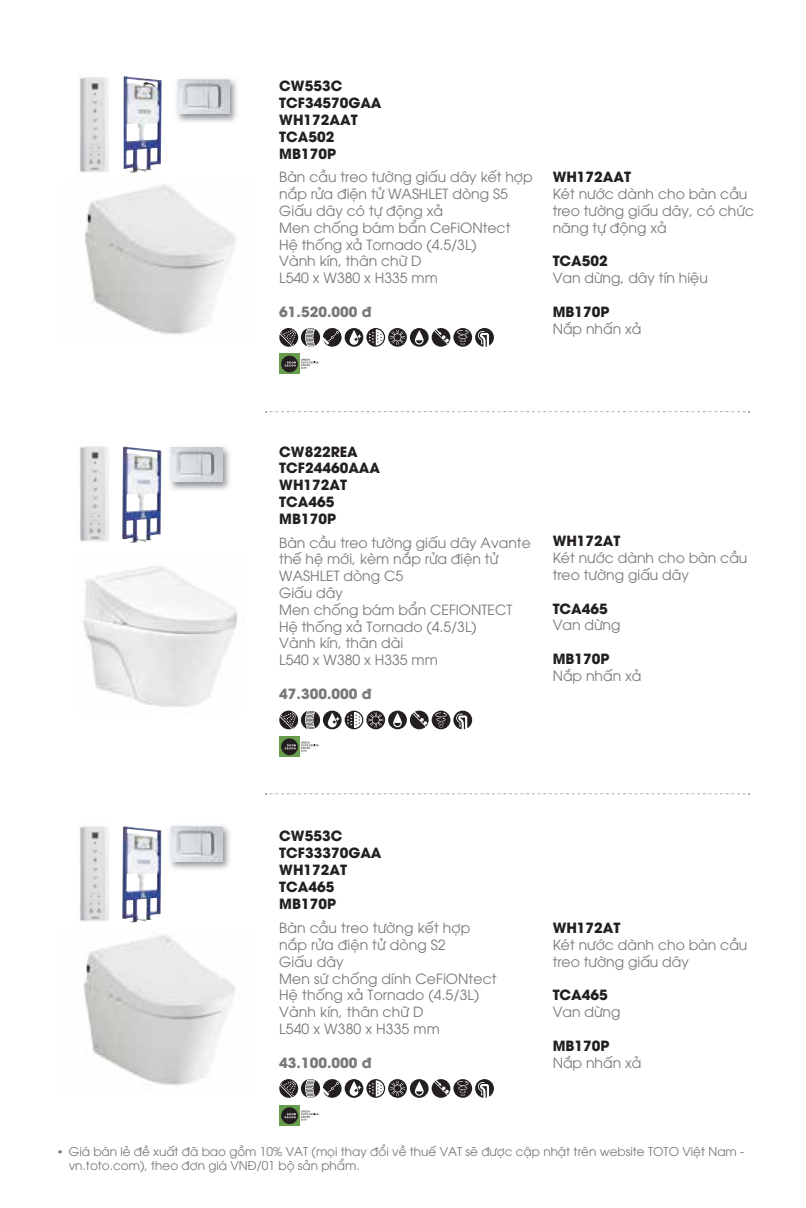
<style>
.page{position:relative;width:806px;height:1208px;background:#fff}
.page>*{position:absolute;margin:0;border:0;box-sizing:border-box;transform-origin:0 0}
.t1{font:14px/16.8px "UTM Avo";color:#77787b}
.t2{font:700 14px/16.8px "UTM Avo";color:#231f20}
.t3{font:700 14px "UTM Avo";color:#77787b}
.t4{font:12px/14px "UTM Avo";color:#77787b}
.s1{font-weight:700;color:#231f20}
.s2{font-family:"Arial";font-weight:700}
</style>
<div class="page">
<img style="left:80px;top:446px;width:29px;height:96px">
<img style="left:80px;top:826px;width:29px;height:96px">
<svg style="left:279px;top:354px;width:20px;height:20px"></svg>
<svg style="left:281px;top:355px;width:17px;height:17px"></svg>
<svg style="left:284px;top:361px;width:11px;height:5px"></svg>
<svg style="left:301px;top:359px;width:17px;height:10px"></svg>
<svg style="left:279px;top:328px;width:214px;height:19px"></svg>
<svg style="left:279px;top:710px;width:193px;height:20px"></svg>
<div style="left:279px;top:736px;width:20px;height:21px;background:#679d4d"></div>
<svg style="left:281px;top:738px;width:17px;height:17px"></svg>
<svg style="left:284px;top:744px;width:11px;height:5px"></svg>
<svg style="left:301px;top:741px;width:17px;height:10px"></svg>
<div style="left:279px;top:1105px;width:20px;height:21px;background:#679d4d"></div>
<div style="left:281px;top:1107px;width:17px;height:17px;background:#231f20;border-radius:50%"></div>
<svg style="left:284px;top:1113px;width:11px;height:5px"></svg>
<svg style="left:301px;top:1110px;width:17px;height:10px"></svg>
<svg style="left:279px;top:1079px;width:214px;height:19px"></svg>
<svg style="left:265px;top:411px;width:484px;height:1px"></svg>
<svg style="left:265px;top:793px;width:484px;height:1px"></svg>
<img style="left:83px;top:934px;width:152px;height:152px">
<img style="left:85px;top:184px;width:151px;height:153px">
<img style="left:83px;top:566px;width:155px;height:141px">
<img style="left:123px;top:76px;width:38px;height:97px">
<img style="left:122px;top:446px;width:39px;height:97px">
<img style="left:122px;top:826px;width:39px;height:96px">
<img style="left:176px;top:79px;width:61px;height:43px">
<img style="left:177px;top:80px;width:52px;height:34px">
<img style="left:169px;top:447px;width:61px;height:43px">
<img style="left:171px;top:448px;width:51px;height:34px">
<img style="left:169px;top:826px;width:61px;height:43px">
<img style="left:171px;top:827px;width:51px;height:34px">
<img style="left:80px;top:77px;width:29px;height:96px">
<p class="t2" style="left:279px;top:76px;width:104px">CW553C<br>TCF34570GAA<br>WH172AAT<br>TCA502<br>MB170P</p>
<p class="t1" style="left:279px;top:167px;width:255px">Bàn cầu treo tường giấu dây kết hợp nắp rửa điện tử WASHLET dòng S5<br>Giấu dây có tự động xả<br>Men chống bám bẩn CeFiONtect<br>Hệ thống xả Tornado (4.5/3L)<br>Vành kín, thân chữ D<br>L540 x W380 x H335 mm</p>
<p class="t3" style="left:279px;top:300px;width:94px">61.520.000 đ</p>
<p class="t1" style="left:552px;top:167px;width:203px"><span class="s1">WH172AAT<br></span>Két nước dành cho bàn cầu treo tường giấu dây, có chức năng tự động xả</p>
<p class="t1" style="left:552px;top:251px;width:157px"><span class="s1">TCA502<br></span>Van dừng, dây tín hiệu</p>
<p class="t1" style="left:552px;top:302px;width:90px"><span class="s1">MB170P<br></span>Nắp nhấn xả</p>
<p class="t2" style="left:279px;top:442px;width:102px">CW822REA<br>TCF24460AAA<br>WH172AT<br>TCA465<br>MB170P</p>
<p class="t1" style="left:279px;top:532px;width:253px">Bàn cầu treo tường giấu dây Avante thế hệ mới, kèm nắp rửa điện tử<br>WASHLET dòng C5<br>Giấu dây<br>Men chống bám bẩn CEFIONTECT<br>Hệ thống xả Tornado (4.5/3L)<br>Vành kín, thân dài<br>L540 x W380 x H335 mm</p>
<p class="t3" style="left:279px;top:682px;width:94px">47.300.000 đ</p>
<p class="t1" style="left:552px;top:531px;width:196px"><span class="s1">WH172AT<br></span>Két nước dành cho bàn cầu treo tường giấu dây</p>
<p class="t1" style="left:552px;top:599px;width:69px"><span class="s1">TCA465<br></span>Van dừng</p>
<p class="t1" style="left:552px;top:649px;width:90px"><span class="s1">MB170P<br></span>Nắp nhấn xả</p>
<p class="t2" style="left:279px;top:826px;width:104px">CW553C<br>TCF33370GAA<br>WH172AT<br>TCA465<br>MB170P</p>
<p class="t1" style="left:279px;top:918px;width:219px">Bàn cầu treo tường kết hợp nắp rửa điện tử dòng S2<br>Giấu dây<br>Men sứ chống dính CeFiONtect<br>Hệ thống xả Tornado (4.5/3L)<br>Vành kín, thân chữ D<br>L540 x W380 x H335 mm</p>
<p class="t3" style="left:279px;top:1050px;width:94px">43.100.000 đ</p>
<p class="t1" style="left:552px;top:918px;width:196px"><span class="s1">WH172AT<br></span>Két nước dành cho bàn cầu treo tường giấu dây</p>
<p class="t1" style="left:552px;top:985px;width:69px"><span class="s1">TCA465<br></span>Van dừng</p>
<p class="t1" style="left:552px;top:1036px;width:90px"><span class="s1">MB170P<br></span>Nắp nhấn xả</p>
<p class="t4" style="left:69px;top:1143px;width:676px;text-indent:-11px"><span class="s2">•</span> Giá bán lẻ đề xuất đã bao gồm 10% VAT (mọi thay đổi về thuế VAT sẽ được cập nhật trên website TOTO Việt Nam - vn.toto.com), theo đơn giá VNĐ/01 bộ sản phẩm.</p>
</div>
